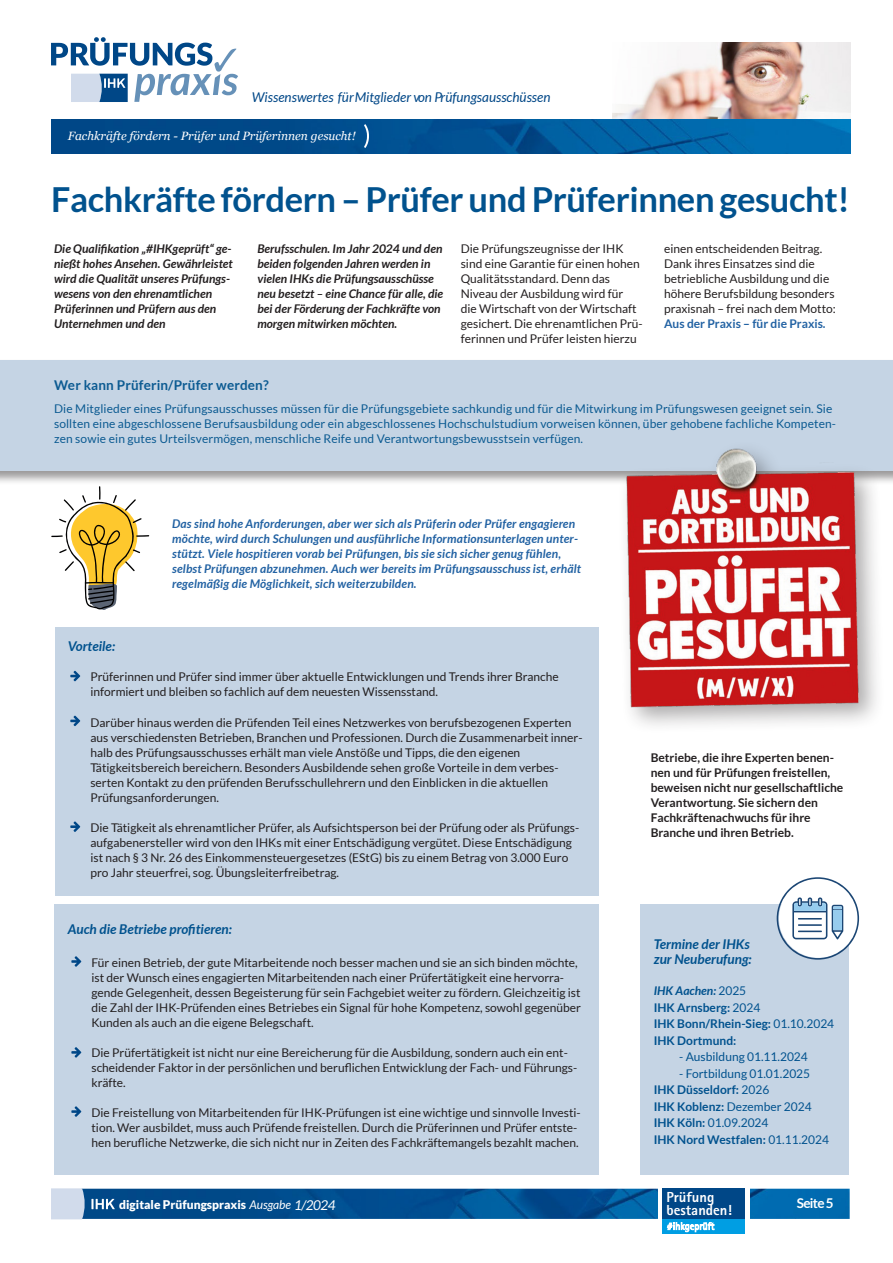
<style>
.page{position:relative;width:893px;height:1263px;background:#fff}
.page>*{position:absolute;margin:0;border:0;box-sizing:border-box;transform-origin:0 0}
.t1{font:700 34.5px "Lato";letter-spacing:-.01em;color:#01528e}
.t2{font:800 14.55px/13.5px "Rotis Sans Serif Std";color:#fff}
.t3{font:italic 700 13.5px "Lato";color:#01528e}
.t4{font:italic 13.5px "Lato";color:#004787}
.t5{font:700 13.5px "Lato";letter-spacing:.01em;color:#0c5b92}
.t6{font:700 13.5px "Lato";letter-spacing:-.05em;color:#fff}
.t7{font:12px/15px "Lato";color:#231f20}
.t8{font:italic 700 12px/15px "Lato";color:#231f20}
.t9{font:12px/15px "Lato";letter-spacing:.01em;color:#0c5b92}
.t10{font:italic 700 12px/15px "Lato";letter-spacing:.01em;color:#2262a3}
.t11{font:700 12px/15px "Lato";color:#231f20}
.t12{font:700 12px "Lato";color:#01528e}
.t13{font:12px "Lato";color:#01528e}
.t14{font:italic 12px "Georgia";color:#fff}
.t15{font:900 12px "Lato";color:#fff}
.t16{font:italic 700 12px "Lato";color:#01528e}
.s1{font-weight:700;color:#2262a3}
.s2{font-weight:400;font-style:normal}
.s3{font-weight:400}
.s4{font-weight:700}
.s5{font-weight:400;font-style:italic}
.s6{font-weight:400;font-style:italic;font-size:13.5px}
</style>
<div class="page">
<div style="left:640px;top:904px;width:209px;height:271px;background:#c5d4e4"></div>
<div style="left:51px;top:119px;width:799px;height:34px;background:#004787"></div>
<svg style="left:51px;top:37px;width:187px;height:65px"></svg>
<img style="left:612px;top:43px;width:238px;height:76px">
<img style="left:361px;top:119px;width:489px;height:34px">
<svg style="left:364px;top:124px;width:5px;height:24px"></svg>
<img style="left:115px;top:1189px;width:735px;height:30px">
<svg style="left:51px;top:1188px;width:64px;height:31px;background:#7da0c3"></svg>
<div style="left:658px;top:1183px;width:91px;height:53px;background:#fff"></div>
<div style="left:662px;top:1188px;width:83px;height:31px;background:#004787"></div>
<div style="left:662px;top:1219px;width:83px;height:14px;background:#009ee3"></div>
<svg style="left:667px;top:1222px;width:47px;height:10px"></svg>
<div style="left:0;top:358px;width:893px;height:127px;background:#231f20;opacity:.46"></div>
<div style="left:0;top:360px;width:893px;height:111px;background:#c5d4e4"></div>
<img style="left:567px;top:359px;width:326px;height:452px">
<div style="left:55px;top:627px;width:543px;height:269px;background:#c5d4e4"></div>
<div style="left:54px;top:904px;width:544px;height:271px;background:#c5d4e4"></div>
<svg style="left:71px;top:1106px;width:10px;height:11px"></svg>
<svg style="left:71px;top:1047px;width:10px;height:10px"></svg>
<svg style="left:71px;top:956px;width:10px;height:11px"></svg>
<svg style="left:70px;top:821px;width:10px;height:11px"></svg>
<svg style="left:70px;top:716px;width:10px;height:10px"></svg>
<svg style="left:70px;top:671px;width:10px;height:10px"></svg>
<svg style="left:777px;top:877px;width:82px;height:83px"></svg>
<svg style="left:51px;top:486px;width:98px;height:124px"></svg>
<p class="t4" style="left:252px;top:90px;width:300px">Wissenswertes für Mitglieder von Prüfungsausschüssen</p>
<p class="t14" style="left:68px;top:129px;width:289px">Fachkräfte fördern - Prüfer und Prüferinnen gesucht!</p>
<p class="t1" style="left:51px;top:180px;width:800px">Fachkräfte fördern – Prüfer und Prüferinnen gesucht!</p>
<p class="t8" style="left:54px;top:241px;width:180px">Die Qualifikation „#IHKgeprüft“ ge&shy;nießt hohes Ansehen. Gewährleistet wird die Qualität unseres Prüfungs&shy;wesens von den ehrenamtlichen<br>Prüferinnen und Prüfern aus den<br>Unternehmen und den</p>
<p class="t8" style="left:257px;top:241px;width:187px">Berufsschulen. Im Jahr 2024 und den beiden folgenden Jahren werden in vielen IHKs die Prüfungsausschüsse neu besetzt – eine Chance für alle, die bei der Förderung der Fachkräfte von morgen mitwirken möchten.</p>
<p class="t7" style="left:461px;top:241px;width:184px">Die Prüfungszeugnisse der IHK sind eine Garantie für einen hohen Qualitätsstandard. Denn das Niveau der Ausbildung wird für<br>die Wirtschaft von der Wirtschaft gesichert. Die ehrenamtlichen Prü&shy;ferinnen und Prüfer leisten hierzu</p>
<p class="t7" style="left:664px;top:241px;width:160px">einen entscheidenden Beitrag.</p>
<p class="t7" style="left:664px;top:256px;width:173px">Dank ihres Einsatzes sind die betriebliche Ausbildung und die höhere Berufsbildung besonders praxisnah – frei nach dem Motto:<br><span class="s1">Aus der Praxis – für die Praxis.</span></p>
<p class="t5" style="left:54px;top:378px;width:216px">Wer kann Prüferin/Prüfer werden?</p>
<p class="t9" style="left:54px;top:401px;width:783px">Die Mitglieder eines Prüfungsausschusses müssen für die Prüfungsgebiete sachkundig und für die Mitwirkung im Prüfungswesen geeignet sein. Sie sollten eine abgeschlossene Berufsausbildung oder ein abgeschlossenes Hochschulstudium vorweisen können, über gehobene fachliche Kompeten&shy;zen sowie ein gutes Urteilsvermögen, menschliche Reife und Verantwortungsbewusstsein verfügen.</p>
<p class="t3" style="left:68px;top:638px;width:49px">Vorteile:</p>
<p class="t10" style="left:172px;top:517px;width:410px">Das sind hohe Anforderungen, aber wer sich als Prüferin oder Prüfer engagieren möchte, wird durch Schulungen und ausführliche Informationsunterlagen unter&shy;stützt. Viele hospitieren vorab bei Prüfungen, bis sie sich sicher genug fühlen, selbst Prüfungen abzunehmen. Auch wer bereits im Prüfungsausschuss ist, erhält regelmäßig die Möglichkeit, sich weiterzubilden.</p>
<p class="t7" style="left:90px;top:669px;width:470px">Prüferinnen und Prüfer sind immer über aktuelle Entwicklungen und Trends ihrer Branche informiert und bleiben so fachlich auf dem neuesten Wissensstand.</p>
<p class="t7" style="left:90px;top:714px;width:494px">Darüber hinaus werden die Prüfenden Teil eines Netzwerkes von berufsbezogenen Experten aus verschiedensten Betrieben, Branchen und Professionen. Durch die Zusammenarbeit inner&shy;halb des Prüfungsausschusses erhält man viele Anstöße und Tipps, die den eigenen Tätigkeitsbereich bereichern. Besonders Ausbildende sehen große Vorteile in dem verbes&shy;serten Kontakt zu den prüfenden Berufsschullehrern und den Einblicken in die aktuellen Prüfungsanforderungen.</p>
<p class="t7" style="left:90px;top:819px;width:490px">Die Tätigkeit als ehrenamtlicher Prüfer, als Aufsichtsperson bei der Prüfung oder als Prüfungs&shy;aufgabenersteller wird von den IHKs mit einer Entschädigung vergütet. Diese Entschädigung ist nach § 3 Nr. 26 des Einkommensteuergesetzes (EStG) bis zu einem Betrag von 3.000 Euro pro Jahr steuerfrei, sog. Übungsleiterfreibetrag.</p>
<p class="t3" style="left:68px;top:921px;width:165px">Auch die Betriebe profitieren:</p>
<p class="t7" style="left:91px;top:955px;width:491px">Für einen Betrieb, der gute Mitarbeitende noch besser machen und sie an sich binden möchte, ist der Wunsch eines engagierten Mitarbeitenden nach einer Prüfertätigkeit eine hervorra&shy;gende Gelegenheit, dessen Begeisterung für sein Fachgebiet weiter zu fördern. Gleichzeitig ist die Zahl der IHK-Prüfenden eines Betriebes ein Signal für hohe Kompetenz, sowohl gegenüber Kunden als auch an die eigene Belegschaft.</p>
<p class="t7" style="left:91px;top:1045px;width:487px">Die Prüfertätigkeit ist nicht nur eine Bereicherung für die Ausbildung, sondern auch ein ent&shy;scheidender Faktor in der persönlichen und beruflichen Entwicklung der Fach- und Führungs&shy;kräfte.</p>
<p class="t7" style="left:91px;top:1105px;width:491px">Die Freistellung von Mitarbeitenden für IHK-Prüfungen ist eine wichtige und sinnvolle Investi&shy;tion. Wer ausbildet, muss auch Prüfende freistellen. Durch die Prüferinnen und Prüfer entste&shy;hen berufliche Netzwerke, die sich nicht nur in Zeiten des Fachkräftemangels bezahlt machen.</p>
<p class="t11" style="left:651px;top:750px;width:194px">Betriebe, die ihre Experten benen&shy;nen und für Prüfungen freistellen, beweisen nicht nur gesellschaftliche Verantwortung. Sie sichern den Fachkräftenachwuchs für ihre Branche und ihren Betrieb.</p>
<p class="t3" style="left:654px;top:936px;width:98px">Termine der IHKs</p>
<p class="t3" style="left:654px;top:951px;width:99px">zur Neuberufung:</p>
<p class="t16" style="left:654px;top:984px;width:94px">IHK Aachen: <span class="s2">2025</span></p>
<p class="t12" style="left:654px;top:1000px;width:108px">IHK Arnsberg: <span class="s3">2024</span></p>
<p class="t12" style="left:654px;top:1017px;width:182px">IHK Bonn/Rhein-Sieg: <span class="s3">01.10.2024</span></p>
<p class="t12" style="left:654px;top:1033px;width:84px">IHK Dortmund:</p>
<p class="t13" style="left:679px;top:1050px;width:130px">- Ausbildung 01.11.2024</p>
<p class="t13" style="left:679px;top:1067px;width:132px">- Fortbildung 01.01.2025</p>
<p class="t12" style="left:654px;top:1083px;width:117px">IHK Düsseldorf: <span class="s3">2026</span></p>
<p class="t13" style="left:654px;top:1100px;width:159px"><span class="s4">IHK Koblenz:</span> Dezember 2024</p>
<p class="t13" style="left:654px;top:1116px;width:116px"><span class="s4">IHK Köln:</span> 01.09.2024</p>
<p class="t12" style="left:654px;top:1132px;width:177px">IHK Nord Westfalen: <span class="s3">01.11.2024</span></p>
<p class="t15" style="left:119px;top:1198px;width:218px">digitale Prüfungspraxis <span class="s5">Ausgabe</span> <span class="s6">1/2024</span></p>
<p class="t2" style="left:666px;top:1190px;width:67px">Prüfung bestanden!</p>
<p class="t6" style="left:797px;top:1196px;width:38px">Seite 5</p>
</div>
